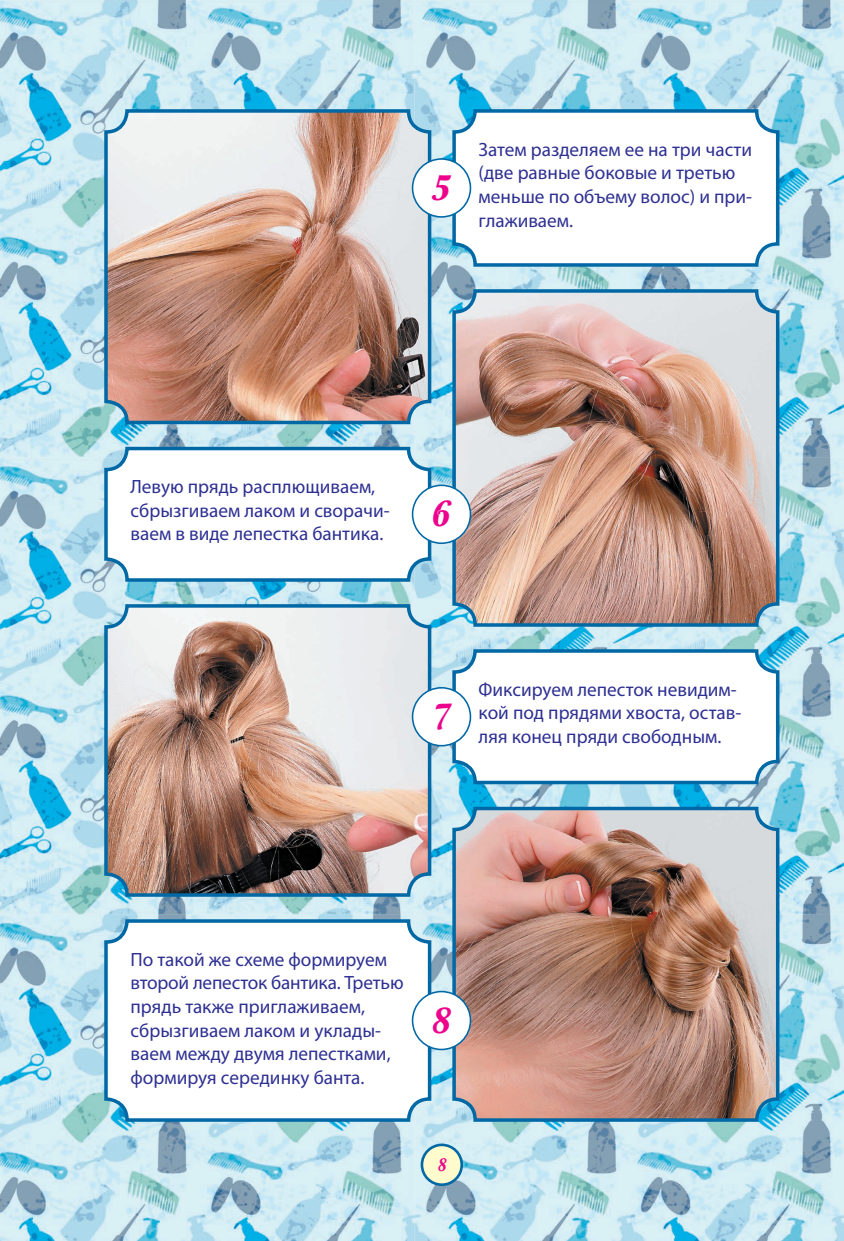
<style>
.page{position:relative;width:844px;height:1241px;background:#fff}
.page>*{position:absolute;margin:0;border:0;box-sizing:border-box;transform-origin:0 0}
.Number{font:35px "Lockon";color:#ed028c}
.Step_NextFr{font:19.25px/23.6px "Myriad Pro";color:#2e3092}
.PageNum{font:17.5px "Lockon";color:#ed028c;scale:.9 1}
</style>
<div class="page">
<img style="left:0;top:0;width:843px;height:1240px">
<img style="left:454px;top:808px;width:323px;height:311px">
<div style="left:452px;top:806px;width:327px;height:315px;border:4px solid #0068a5;border-radius:21px"></div>
<img style="left:106px;top:606px;width:323px;height:288px">
<div style="left:104px;top:604px;width:327px;height:292px;border:4px solid #0068a5;border-radius:21px"></div>
<img style="left:454px;top:291px;width:323px;height:334px">
<div style="left:452px;top:289px;width:327px;height:337px;border:4px solid #0068a5;border-radius:21px"></div>
<img style="left:106px;top:111px;width:323px;height:311px">
<div style="left:104px;top:109px;width:327px;height:315px;border:4px solid #0068a5;border-radius:21px"></div>
<div style="left:106px;top:920px;width:323px;height:199px;background:#fff;border-radius:21px"></div>
<div style="left:104px;top:919px;width:327px;height:202px;border:4px solid #0068a5;border-radius:21px"></div>
<div style="left:106px;top:448px;width:323px;height:132px;background:#fff;border-radius:21px"></div>
<div style="left:104px;top:447px;width:327px;height:134px;border:4px solid #0068a5;border-radius:21px"></div>
<div style="left:454px;top:651px;width:323px;height:131px;background:#fff;border-radius:21px"></div>
<div style="left:452px;top:649px;width:327px;height:135px;border:4px solid #0068a5;border-radius:21px"></div>
<div style="left:454px;top:111px;width:323px;height:154px;background:#fff;border-radius:21px"></div>
<div style="left:452px;top:109px;width:327px;height:158px;border:4px solid #0068a5;border-radius:21px"></div>
<div style="left:412px;top:991px;width:58px;height:58px;background:#fff;border-radius:50%"></div>
<div style="left:411px;top:990px;width:60px;height:60px;border:2px solid #0068a5;border-radius:50%"></div>
<div style="left:412px;top:485px;width:58px;height:58px;background:#fff;border-radius:50%"></div>
<div style="left:411px;top:484px;width:60px;height:60px;border:2px solid #0068a5;border-radius:50%"></div>
<div style="left:412px;top:687px;width:58px;height:58px;background:#fff;border-radius:50%"></div>
<div style="left:411px;top:687px;width:60px;height:59px;border:2px solid #0068a5;border-radius:50%"></div>
<div style="left:412px;top:159px;width:58px;height:58px;background:#fff;border-radius:50%"></div>
<div style="left:411px;top:158px;width:60px;height:60px;border:2px solid #0068a5;border-radius:50%"></div>
<div style="left:422px;top:1144px;width:39px;height:40px;background:#fffbcc;border-radius:50%"></div>
<div style="left:420px;top:1143px;width:43px;height:42px;border:3px solid #0068a5;border-radius:50%"></div>
<p class="Number" style="left:431px;top:164px;width:20px">5</p>
<p class="Step_NextFr" style="left:478px;top:137px;width:275px">Затем разделяем ее на три части (две равные боковые и третью меньше по объему волос) и при&shy;глаживаем.</p>
<p class="Step_NextFr" style="left:130px;top:474px;width:259px">Левую прядь расплющиваем, сбрызгиваем лаком и сворачи&shy;ваем в виде лепестка бантика.</p>
<p class="Number" style="left:431px;top:490px;width:20px">6</p>
<p class="Number" style="left:431px;top:693px;width:20px">7</p>
<p class="Step_NextFr" style="left:478px;top:677px;width:264px">Фиксируем лепесток невидим&shy;кой под прядями хвоста, остав&shy;ляя конец пряди свободным.</p>
<p class="Step_NextFr" style="left:130px;top:946px;width:275px">По такой же схеме формируем второй лепесток бантика. Третью прядь также приглаживаем, сбрызгиваем лаком и уклады&shy;ваем между двумя лепестками, формируя серединку банта.</p>
<p class="Number" style="left:431px;top:996px;width:20px">8</p>
<p class="PageNum" style="left:437px;top:1153px;width:11px">8</p>
</div>
